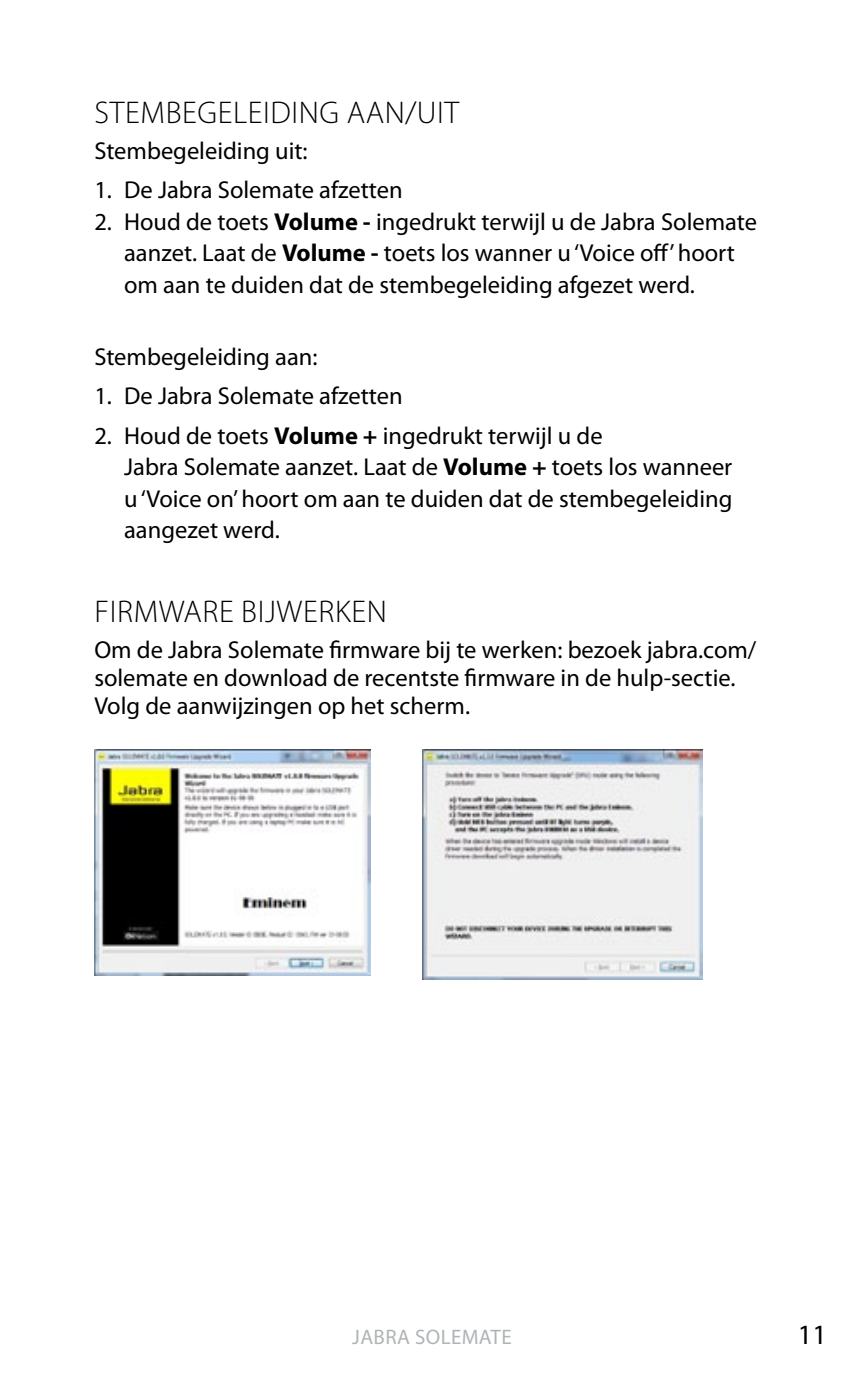
<style>
.page{position:relative;width:864px;height:1389px;background:#fff}
.page>*{position:absolute;margin:0;border:0;box-sizing:border-box;transform-origin:0 0}
.t1{font:300 31.5px "Myriad Pro";letter-spacing:.02em;color:#000}
.t2{font:28px "Myriad Pro";color:#000}
.t3{font:24.5px/31.5px "Myriad Pro";color:#000}
.t4{font:21px "Myriad Pro";letter-spacing:.02em;color:#b1b4b6}
.s1{font-weight:700}
</style>
<div class="page">
<img style="left:94px;top:749px;width:276px;height:227px">
<img style="left:422px;top:749px;width:280px;height:230px">
<p class="t1" style="left:95px;top:93px;width:366px">STEMBEGELEIDING AAN/UIT</p>
<p class="t3" style="left:94px;top:134px;width:215px">Stembegeleiding uit:</p>
<p class="t3" style="left:94px;top:174px;width:310px">1. De Jabra Solemate afzetten</p>
<p class="t3" style="left:124px;top:205px;width:634px;text-indent:-30px">2. Houd de toets <span class="s1">Volume -</span> ingedrukt terwijl u de Jabra Solemate aanzet. Laat de <span class="s1">Volume -</span> toets los wanner u ‘Voice off’ hoort om aan te duiden dat de stembegeleiding afgezet werd.</p>
<p class="t3" style="left:94px;top:340px;width:224px">Stembegeleiding aan:</p>
<p class="t3" style="left:94px;top:380px;width:310px">1. De Jabra Solemate afzetten</p>
<p class="t3" style="left:124px;top:419px;width:609px;text-indent:-30px">2. Houd de toets <span class="s1">Volume +</span> ingedrukt terwijl u de<br>Jabra Solemate aanzet. Laat de <span class="s1">Volume +</span> toets los wanneer u ‘Voice on’ hoort om aan te duiden dat de stembegeleiding aangezet werd.</p>
<p class="t1" style="left:95px;top:592px;width:293px">FIRMWARE BIJWERKEN</p>
<p class="t3" style="left:94px;top:635px;width:663px;line-height:28px">Om de Jabra Solemate firmware bij te werken: bezoek jabra.com/ solemate en download de recentste firmware in de hulp-sectie.<br>Volg de aanwijzingen op het scherm.</p>
<p class="t4" style="left:352px;top:1324px;width:161px">Jabra solemate</p>
<p class="t2" style="left:797px;top:1317px;width:30px">11</p>
</div>
